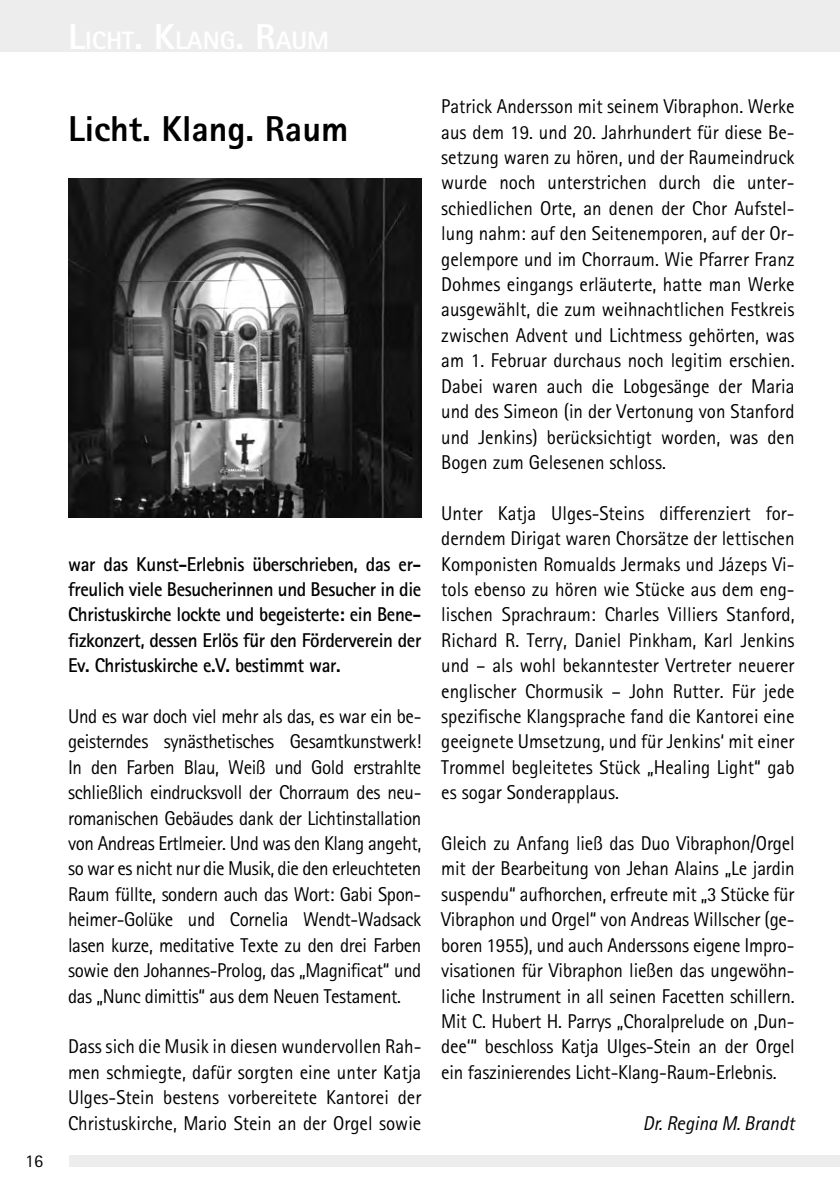
<style>
.page{position:relative;width:840px;height:1191px;background:#fff}
.page>*{position:absolute;margin:0;border:0;box-sizing:border-box;transform-origin:0 0}
.t1{font:800 36px "Rotis Sans Serif";color:#000}
.t2{font:20px/25.4px "Rotis Sans Serif";color:#000;text-align:justify;scale:.95 1}
.t3{font:700 20px/25.4px "Rotis Sans Serif";letter-spacing:-.02em;color:#000;text-align:justify;scale:.95 1}
.t4{font:italic 20px "Rotis Sans Serif";color:#000;scale:.95 1}
.t5{font:18px "Rotis Sans Serif";color:#000}
</style>
<div class="page">
<hr style="left:839px;top:0;width:1px;height:51px;background:#ededed">
<div style="left:0;top:0;width:839px;height:51px;background:#ededed"></div>
<div style="left:0;top:1154px;width:839px;height:12px;background:#ededed"></div>
<div style="left:0;top:1149px;width:68px;height:22px;background:#fff"></div>
<img style="left:68px;top:179px;width:353px;height:339px">
<p class="t5" style="left:25px;top:1150px;width:19px">16</p>
<h1 class="t1" style="left:68px;top:105px;width:281px">Licht. Klang. Raum</h1>
<p class="t3" style="left:68px;top:551px;width:373px">war das Kunst-Erlebnis überschrieben, das er&shy;freulich viele Besucherinnen und Besucher in die Christuskirche lockte und begeisterte: ein Bene&shy;fizkonzert, dessen Erlös für den Förderverein der Ev. Christuskirche e.V. bestimmt war.</p>
<p class="t2" style="left:68px;top:703px;width:373px">Und es war doch viel mehr als das, es war ein be&shy;geisterndes synästhetisches Gesamtkunstwerk!<br>In den Farben Blau, Weiß und Gold erstrahlte schließlich eindrucksvoll der Chorraum des neu&shy;romanischen Gebäudes dank der Lichtinstallation von Andreas Ertlmeier. Und was den Klang angeht, so war es nicht nur die Musik, die den erleuchteten Raum füllte, sondern auch das Wort: Gabi Spon&shy;heimer-Golüke und Cornelia Wendt-Wadsack lasen kurze, meditative Texte zu den drei Farben sowie den Johannes-Prolog, das „Magnificat“ und das „Nunc dimittis“ aus dem Neuen Testament.</p>
<p class="t2" style="left:68px;top:1033px;width:373px">Dass sich die Musik in diesen wundervollen Rah&shy;men schmiegte, dafür sorgten eine unter Katja Ulges-Stein bestens vorbereitete Kantorei der Christuskirche, Mario Stein an der Orgel sowie</p>
<p class="t2" style="left:441px;top:94px;width:373px">Patrick Andersson mit seinem Vibraphon. Werke aus dem 19. und 20. Jahrhundert für diese Be&shy;setzung waren zu hören, und der Raumeindruck wurde noch unterstrichen durch die unter&shy;schiedlichen Orte, an denen der Chor Aufstel&shy;lung nahm: auf den Seitenemporen, auf der Or&shy;gelempore und im Chorraum. Wie Pfarrer Franz Dohmes eingangs erläuterte, hatte man Werke ausgewählt, die zum weihnachtlichen Festkreis zwischen Advent und Lichtmess gehörten, was am 1. Februar durchaus noch legitim erschien.<br>Dabei waren auch die Lobgesänge der Maria und des Simeon (in der Vertonung von Stanford und Jenkins) berücksichtigt worden, was den Bogen zum Gelesenen schloss.</p>
<p class="t2" style="left:441px;top:500px;width:373px">Unter Katja Ulges-Steins differenziert for&shy;derndem Dirigat waren Chorsätze der lettischen Komponisten Romualds Jermaks und Jázeps Vi&shy;tols ebenso zu hören wie Stücke aus dem eng&shy;lischen Sprachraum: Charles Villiers Stanford, Richard R. Terry, Daniel Pinkham, Karl Jenkins und – als wohl bekanntester Vertreter neuerer englischer Chormusik – John Rutter. Für jede spezifische Klangsprache fand die Kantorei eine geeignete Umsetzung, und für Jenkins‘ mit einer Trommel begleitetes Stück „Healing Light“ gab es sogar Sonderapplaus.</p>
<p class="t2" style="left:441px;top:830px;width:373px">Gleich zu Anfang ließ das Duo Vibraphon/Orgel mit der Bearbeitung von Jehan Alains „Le jardin suspendu“ aufhorchen, erfreute mit „3 Stücke für Vibraphon und Orgel“ von Andreas Willscher (ge&shy;boren 1955), und auch Anderssons eigene Impro&shy;visationen für Vibraphon ließen das ungewöhn&shy;liche Instrument in all seinen Facetten schillern.<br>Mit C. Hubert H. Parrys „Choralprelude on ‚Dun&shy;dee‘“ beschloss Katja Ulges-Stein an der Orgel ein faszinierendes Licht-Klang-Raum-Erlebnis.</p>
<p class="t4" style="left:642px;top:1111px;width:161px">Dr. Regina M. Brandt</p>
</div>
